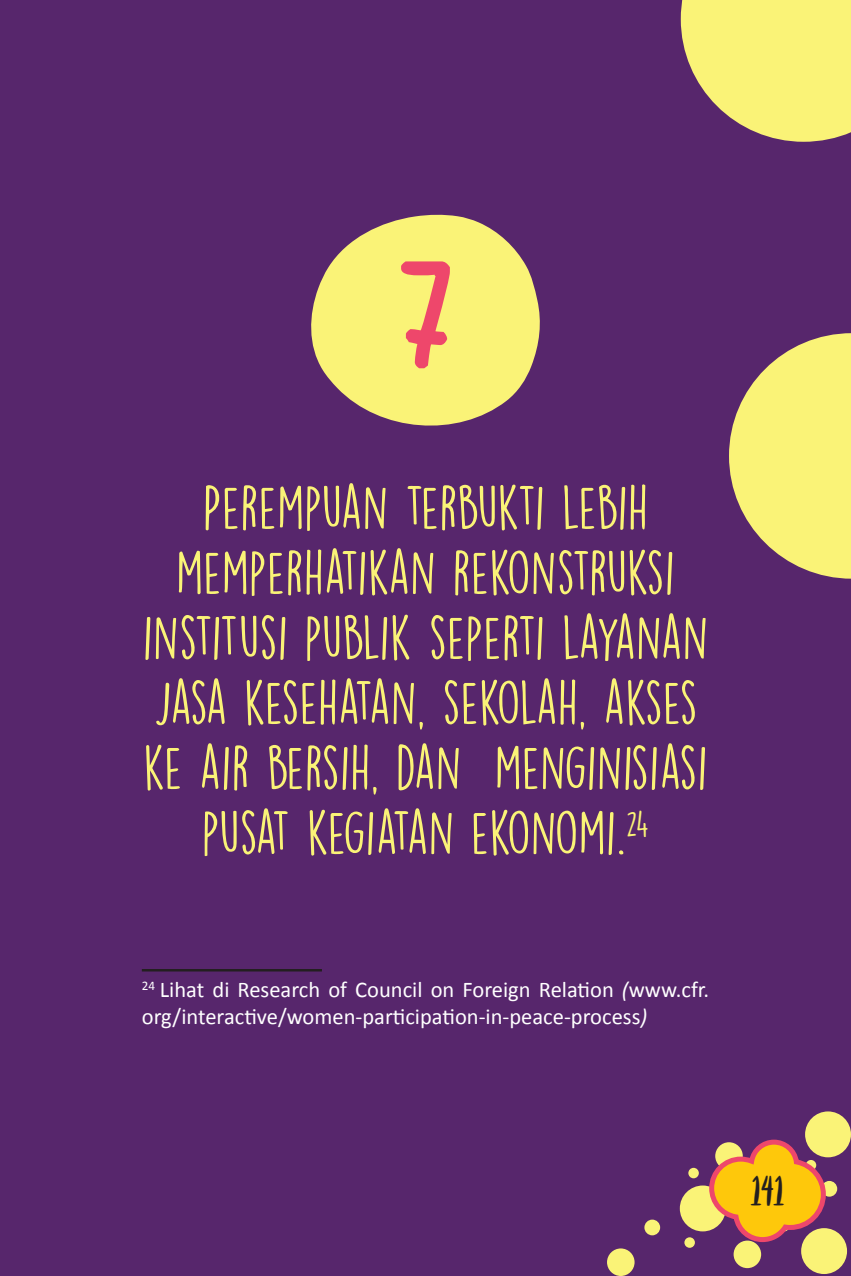
<style>
.page{position:relative;width:851px;height:1276px;background:#fff}
.page>*{position:absolute;margin:0;border:0;box-sizing:border-box;transform-origin:0 0}
.t1{font:120px "Sudden Desires";color:#ee476b}
.t2{font:55px/65px "DK Lemon Yellow Sun";color:#faf377;text-align:center}
.t3{font:30px "Beautyandthe Beast";color:#231f20}
.t4{font:22.5px/27px "Calibri";color:#fff}
.s1{font-style:italic}
</style>
<div class="page">
<div style="left:0;top:0;width:850px;height:1276px;background:#57266c"></div>
<div style="left:801px;top:1228px;width:45px;height:46px;background:#faf377;border-radius:50%"></div>
<div style="left:679px;top:1185px;width:46px;height:46px;background:#faf377;border-radius:50%"></div>
<div style="left:805px;top:1111px;width:45px;height:46px;background:#faf377;border-radius:50%"></div>
<div style="left:607px;top:1248px;width:27px;height:28px;background:#faf377;border-radius:50%"></div>
<div style="left:733px;top:1240px;width:28px;height:28px;background:#faf377;border-radius:50%"></div>
<div style="left:821px;top:1181px;width:16px;height:15px;background:#faf377;border-radius:50%"></div>
<div style="left:644px;top:1219px;width:16px;height:16px;background:#faf377;border-radius:50%"></div>
<div style="left:684px;top:1237px;width:10px;height:10px;background:#faf377;border-radius:50%"></div>
<div style="left:688px;top:1167px;width:10px;height:11px;background:#faf377;border-radius:50%"></div>
<svg style="left:680px;top:0;width:170px;height:142px;background:#e1d475"></svg>
<svg style="left:729px;top:333px;width:121px;height:246px"></svg>
<svg style="left:706px;top:1137px;width:122px;height:107px"></svg>
<svg style="left:311px;top:214px;width:229px;height:212px;fill:#faf377"></svg>
<hr style="left:142px;top:969px;width:180px;height:2px;background:#231f20">
<h1 class="t1" style="left:399px;top:241px;width:53px">7</h1>
<p class="t2" style="left:143px;top:475px;width:567px">PEREMPUAN TERBUKTI LEBIH<br>MEMPERHATIKAN REKONSTRUKSI<br>INSTITUSI PUBLIK SEPERTI LAYANAN<br>JASA KESEHATAN, SEKOLAH, AKSES<br>KE AIR BERSIH, DAN MENGINISIASI<br>PUSAT KEGIATAN EKONOMI.<sup>24</sup></p>
<p class="t4" style="left:142px;top:976px;width:568px"><sup>24</sup> Lihat di Research of Council on Foreign Relation <span class="s1">(</span>www.cfr. org/interactive/women-participation-in-peace-process<span class="s1">)</span></p>
<p class="t3" style="left:750px;top:1169px;width:35px">141</p>
</div>
